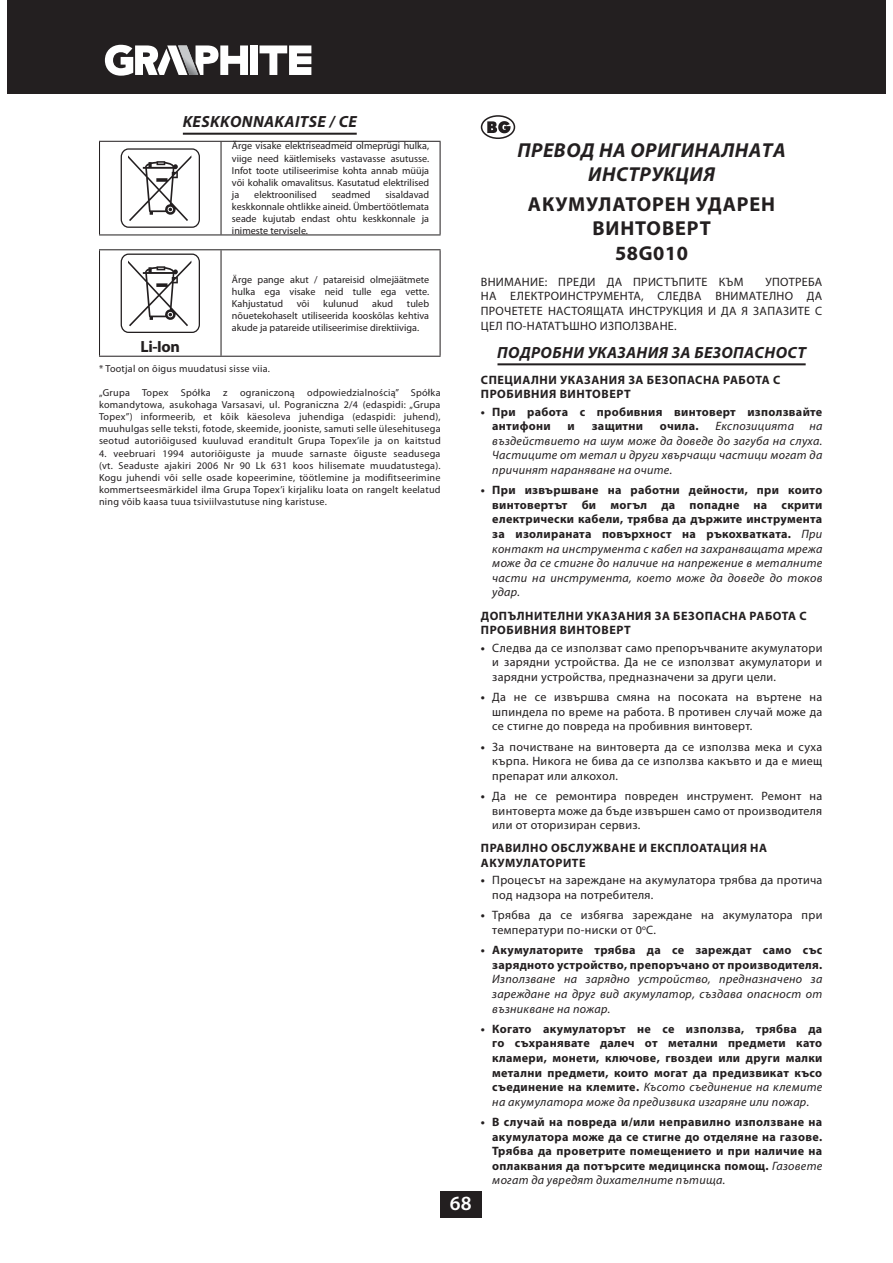
<style>
.page{position:relative;width:893px;height:1263px;background:#fff}
.page>*{position:absolute;margin:0;border:0;box-sizing:border-box;transform-origin:0 0}
.t1{font:700 20.25px/24.3px "Myriad Pro";letter-spacing:.045em;color:#231f20;text-align:center}
.t2{font:italic 700 20.25px/24.3px "Myriad Pro";letter-spacing:.025em;color:#231f20;text-align:center}
.t3{font:600 20.25px "Myriad Pro";color:#fff}
.t4{font:italic 700 16.2px "Myriad Pro";letter-spacing:.025em;color:#231f20}
.t5{font:700 16.2px "Myriad Pro";color:#231f20}
.t6{font:700 12.15px/14.5px "Myriad Pro";letter-spacing:.025em;color:#231f20;text-align:justify}
.t7{font:12.15px/14.5px "Myriad Pro";letter-spacing:.025em;color:#231f20;text-align:justify}
.t8{font:italic 12.15px/14.5px "Myriad Pro";letter-spacing:.025em;color:#231f20;text-align:justify}
.t9{font:700 12.15px/14.5px "Myriad Pro";letter-spacing:.045em;color:#231f20}
.t10{font:10.05px/12.1px "Myriad Pro";color:#231f20;text-align:justify}
.t11{font:10.05px "Myriad Pro";letter-spacing:.025em;color:#231f20}
.s1{font-weight:400;font-style:italic}
.s2{font-weight:700}
</style>
<div class="page">
<div style="left:440px;top:1191px;width:41px;height:26px;background:#231f20"></div>
<div style="left:7px;top:0;width:878px;height:93px;background:#231f20"></div>
<svg style="left:104px;top:44px;width:208px;height:32px"></svg>
<hr style="left:183px;top:133px;width:174px;height:2px;background:#231f20">
<hr style="left:99px;top:141px;width:342px;height:1px;background:#231f20">
<hr style="left:99px;top:234px;width:342px;height:1px;background:#231f20">
<hr style="left:99px;top:142px;width:1px;height:92px;background:#231f20">
<hr style="left:220px;top:142px;width:2px;height:92px;background:#231f20">
<hr style="left:440px;top:142px;width:1px;height:92px;background:#231f20">
<div style="left:121px;top:148px;width:79px;height:80px;border:1px solid #231f20;border-radius:8px"></div>
<svg style="left:128px;top:155px;width:63px;height:66px"></svg>
<hr style="left:99px;top:249px;width:342px;height:1px;background:#231f20">
<hr style="left:99px;top:356px;width:342px;height:1px;background:#231f20">
<hr style="left:99px;top:250px;width:1px;height:106px;background:#231f20">
<hr style="left:220px;top:250px;width:2px;height:106px;background:#231f20">
<hr style="left:440px;top:250px;width:1px;height:106px;background:#231f20">
<div style="left:121px;top:254px;width:79px;height:79px;border:1px solid #231f20;border-radius:8px"></div>
<svg style="left:128px;top:261px;width:63px;height:65px"></svg>
<hr style="left:497px;top:363px;width:309px;height:2px;background:#231f20">
<svg style="left:481px;top:116px;width:33px;height:22px"></svg>
<div style="left:481px;top:115px;width:34px;height:24px;border:2px solid #231f20;border-radius:50%"></div>
<svg style="left:487px;top:121px;width:23px;height:12px"></svg>
<h2 class="t4" style="left:183px;top:116px;width:176px">KESKKONNAKAITSE / CE</h2>
<p class="t10" style="left:232px;top:141px;width:199px">Ärge visake elektriseadmeid olmeprügi hulka, viige need käitlemiseks vastavasse asutusse.<br>Infot toote utiliseerimise kohta annab müüja või kohalik omavalitsus. Kasutatud elektrilised ja</p>
<p class="t10" style="left:232px;top:189px;width:199px;text-indent:154px">sisaldavad keskkonnale ohtlikke aineid. Ümbertöötlemata seade kujutab endast ohtu keskkonnale ja inimeste tervisele.</p>
<p class="t10" style="left:254px;top:189px;width:64px">elektroonilised</p>
<p class="t10" style="left:332px;top:189px;width:40px">seadmed</p>
<p class="t10" style="left:232px;top:274px;width:199px">Ärge pange akut / patareisid olmejäätmete hulka ega visake neid tulle ega vette.<br>Kahjustatud</p>
<p class="t10" style="left:232px;top:298px;width:199px;text-indent:175px">tuleb nõuetekohaselt utiliseerida kooskõlas kehtiva akude ja patareide utiliseerimise direktiiviga.</p>
<p class="t11" style="left:99px;top:365px;width:172px">* Tootjal on õigus muudatusi sisse viia.</p>
<p class="t10" style="left:99px;top:387px;width:343px">„Grupa Topex Spółka z ograniczoną odpowiedzialnością” Spółka komandytowa, asukohaga Varsasavi, ul. Pograniczna 2/4 (edaspidi: „Grupa Topex”) informeerib, et kõik käesoleva juhendiga (edaspidi: juhend), muuhulgas selle teksti, fotode, skeemide, jooniste, samuti selle ülesehitusega seotud autoriõigused kuuluvad eranditult Grupa Topex’ile ja on kaitstud</p>
<p class="t10" style="left:99px;top:448px;width:343px">4. veebruari 1994 autoriõiguste ja muude sarnaste õiguste seadusega (vt. Seaduste ajakiri 2006 Nr 90 Lk 631 koos hilisemate muudatustega).<br>Kogu juhendi või selle osade kopeerimine, töötlemine ja modifitseerimine kommertseesmärkidel ilma Grupa Topex’i kirjaliku loata on rangelt keelatud ning võib kaasa tuua tsiviilvastutuse ning karistuse.</p>
<p class="t10" style="left:297px;top:298px;width:14px">või</p>
<p class="t10" style="left:323px;top:298px;width:37px">kulunud</p>
<p class="t10" style="left:372px;top:298px;width:22px">akud</p>
<h2 class="t5" style="left:141px;top:341px;width:41px">Li-Ion</h2>
<h1 class="t3" style="left:450px;top:1196px;width:23px">68</h1>
<h1 class="t2" style="left:517px;top:140px;width:270px">ПРЕВОД НА ОРИГИНАЛНАТА<br>ИНСТРУКЦИЯ</h1>
<h1 class="t1" style="left:528px;top:194px;width:249px">АКУМУЛАТОРЕН УДАРЕН<br>ВИНТОВЕРТ<br>58G010</h1>
<p class="t7" style="left:481px;top:275px;width:264px">ВНИМАНИЕ: ПРЕДИ ДА ПРИСТЪПИТЕ КЪМ</p>
<p class="t7" style="left:481px;top:275px;width:343px;text-indent:285px">УПОТРЕБА НА ЕЛЕКТРОИНСТРУМЕНТА, СЛЕДВА ВНИМАТЕЛНО ДА ПРОЧЕТЕТЕ НАСТОЯЩАТА ИНСТРУКЦИЯ И ДА Я ЗАПАЗИТЕ С ЦЕЛ ПО-НАТАТЪШНО ИЗПОЛЗВАНЕ.</p>
<h2 class="t4" style="left:497px;top:347px;width:310px">ПОДРОБНИ УКАЗАНИЯ ЗА БЕЗОПАСНОСТ</h2>
<p class="t9" style="left:481px;top:373px;width:301px">СПЕЦИАЛНИ УКАЗАНИЯ ЗА БЕЗОПАСНА РАБОТА С<br>ПРОБИВНИЯ ВИНТОВЕРТ</p>
<p class="t6" style="left:492px;top:405px;width:332px;text-indent:-11px">• При работа с пробивния винтоверт използвайте антифони</p>
<p class="t6" style="left:568px;top:420px;width:9px">и</p>
<p class="t6" style="left:592px;top:420px;width:53px">защитни</p>
<p class="t6" style="left:660px;top:420px;width:40px">очила.</p>
<p class="t8" style="left:715px;top:420px;width:80px">Експозицията</p>
<p class="t8" style="left:492px;top:420px;width:332px;text-indent:317px">на въздействието на шум може да доведе до загуба на слуха.<br>Частиците от метал и други хвърчащи частици могат да причинят нараняване на очите.</p>
<p class="t6" style="left:492px;top:484px;width:332px;text-indent:-11px">• При извършване на работни дейности, при които винтовертът би могъл да попадне на скрити електрически кабели, трябва да държите инструмента за изолираната повърхност на ръкохватката. <span class="s1">При контакт на инструмента с кабел на захранващата мрежа може да се стигне до наличие на напрежение в металните части на инструмента, което може да доведе до токов удар.</span></p>
<p class="t9" style="left:481px;top:609px;width:327px">ДОПЪЛНИТЕЛНИ УКАЗАНИЯ ЗА БЕЗОПАСНА РАБОТА С<br>ПРОБИВНИЯ ВИНТОВЕРТ</p>
<p class="t7" style="left:492px;top:641px;width:332px;text-indent:-11px"><span class="s2">•</span> Следва да се използват само препоръчваните акумулатори и зарядни устройства. Да не се използват акумулатори и зарядни устройства, предназначени за други цели.</p>
<p class="t7" style="left:492px;top:690px;width:332px;text-indent:-11px"><span class="s2">•</span> Да не се извършва смяна на посоката на въртене на шпиндела по време на работа. В противен случай може да се стигне до повреда на пробивния винтоверт.</p>
<p class="t7" style="left:492px;top:740px;width:332px;text-indent:-11px"><span class="s2">•</span> За почистване на винтоверта да се използва мека и суха кърпа. Никога не бива да се използва какъвто и да е миещ препарат или алкохол.</p>
<p class="t7" style="left:492px;top:789px;width:332px;text-indent:-11px"><span class="s2">•</span> Да не се ремонтира повреден инструмент. Ремонт на винтоверта може да бъде извършен само от производителя или от оторизиран сервиз.</p>
<p class="t9" style="left:481px;top:842px;width:288px">ПРАВИЛНО ОБСЛУЖВАНЕ И ЕКСПЛОАТАЦИЯ НА<br>АКУМУЛАТОРИТЕ</p>
<p class="t7" style="left:492px;top:874px;width:332px;text-indent:-11px"><span class="s2">•</span> Процесът на зареждане на акумулатора трябва да протича под надзора на потребителя.</p>
<p class="t7" style="left:492px;top:909px;width:332px;text-indent:-11px"><span class="s2">•</span> Трябва да се избягва зареждане на акумулатора при температури по-ниски от 0<sup>o</sup>C.</p>
<p class="t6" style="left:481px;top:944px;width:343px;text-align:right">• Акумулаторите трябва да се зареждат само със зарядното устройство, препоръчано от производителя.</p>
<p class="t8" style="left:492px;top:973px;width:332px">Използване на зарядно устройство, предназначено за зареждане на друг вид акумулатор, създава опасност от възникване на пожар.</p>
<p class="t6" style="left:492px;top:1022px;width:332px;text-indent:-11px">• Когато акумулаторът не се използва, трябва да го съхранявате далеч от метални предмети като кламери, монети, ключове, гвоздеи или други малки метални предмети, които могат да предизвикат късо съединение на клемите. <span class="s1">Късото съединение на клемите на акумулатора може да предизвика изгаряне или пожар.</span></p>
<p class="t6" style="left:492px;top:1116px;width:332px;text-indent:-11px">• В случай на повреда и/или неправилно използване на акумулатора може да се стигне до отделяне на газове.<br>Трябва да проветрите помещението и при наличие на оплаквания да потърсите медицинска помощ. <span class="s1">Газовете могат да увредят дихателните пътища.</span></p>
</div>
